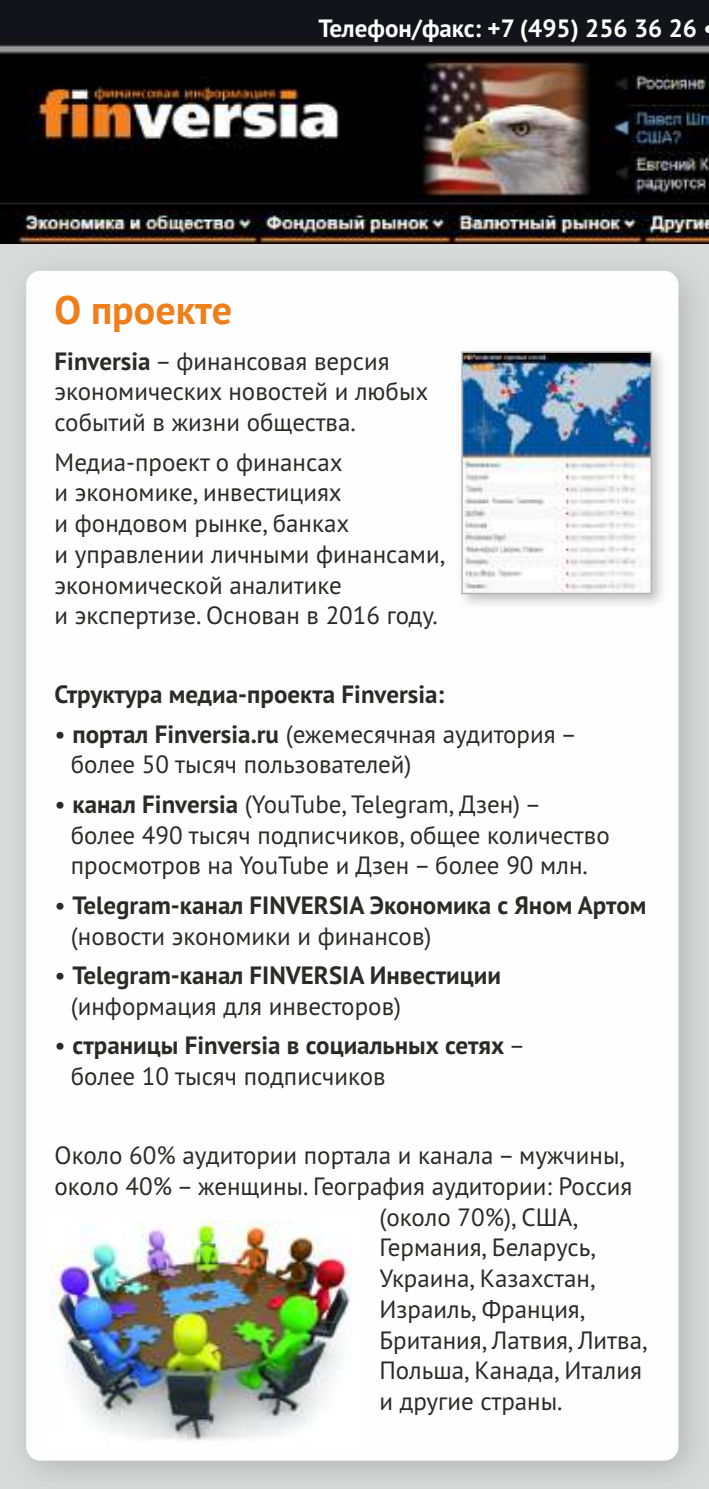
<style>
.page{position:relative;width:709px;height:1489px;background:#fff}
.page>*{position:absolute;margin:0;border:0;box-sizing:border-box;transform-origin:0 0}
.t1{font:700 40px "PT Sans";color:#ef7f1a}
.t2{font:25px/30.8px "PT Sans";color:#2b2a29}
.t3{font:700 25px/30.8px "PT Sans";color:#2b2a29}
.t4{font:700 25px "PT Sans";color:#fefefe}
.s1{font-weight:700}
.s2{font-weight:400}
</style>
<div class="page">
<img style="left:0;top:0;width:709px;height:226px">
<img style="left:0;top:226px;width:709px;height:1262px">
<div style="left:26px;top:271px;width:652px;height:1189px;background:#fefefe;border-radius:14px"></div>
<img style="left:463px;top:353px;width:187px;height:239px">
<div style="left:461px;top:351px;width:191px;height:243px;border:1px solid #b2b3b3"></div>
<img style="left:49px;top:1220px;width:303px;height:221px">
<p class="t4" style="left:318px;top:18px;width:380px">Телефон/факс: +7 (495) 256 36 26</p>
<h1 class="t1" style="left:55px;top:293px;width:179px">О проекте</h1>
<p class="t2" style="left:55px;top:347px;width:375px"><span class="s1">Finversia</span> – финансовая версия экономических новостей и любых событий в жизни общества.</p>
<p class="t2" style="left:55px;top:448px;width:392px">Медиа-проект о финансах<br>и экономике, инвестициях<br>и фондовом рынке, банках<br>и управлении личными финансами, экономической аналитике<br>и экспертизе. Основан в 2016 году.</p>
<p class="t3" style="left:55px;top:681px;width:391px">Структура медиа-проекта Finversia:</p>
<p class="t2" style="left:71px;top:720px;width:507px;text-indent:-16px">• <span class="s1">портал Finversia.ru</span> (ежемесячная аудитория – более 50 тысяч пользователей)</p>
<p class="t2" style="left:71px;top:790px;width:540px;text-indent:-16px">• <span class="s1">канал Finversia</span> (YouTube, Telegram, Дзен) – более 490 тысяч подписчиков, общее количество просмотров на YouTube и Дзен – более 90 млн.</p>
<p class="t3" style="left:71px;top:891px;width:577px;text-indent:-16px"><span class="s2">•</span> Telegram-канал FINVERSIA Экономика с Яном Артом <span class="s2">(новости экономики и финансов)</span></p>
<p class="t3" style="left:71px;top:962px;width:432px;text-indent:-16px"><span class="s2">•</span> Telegram-канал FINVERSIA Инвестиции <span class="s2">(информация для инвесторов)</span></p>
<p class="t3" style="left:71px;top:1032px;width:456px;text-indent:-16px"><span class="s2">•</span> страницы Finversia в социальных сетях <span class="s2">– более 10 тысяч подписчиков</span></p>
<p class="t2" style="left:55px;top:1141px;width:572px">Около 60% аудитории портала и канала – мужчины,</p>
<p class="t2" style="left:55px;top:1172px;width:579px">около 40% – женщины. География аудитории: Россия</p>
<p class="t2" style="left:379px;top:1203px;width:201px">(около 70%), США,</p>
<p class="t2" style="left:379px;top:1234px;width:218px">Германия, Беларусь,</p>
<p class="t2" style="left:379px;top:1264px;width:218px">Украина, Казахстан,</p>
<p class="t2" style="left:379px;top:1295px;width:207px">Израиль, Франция,</p>
<p class="t2" style="left:379px;top:1326px;width:270px">Британия, Латвия, Литва,</p>
<p class="t2" style="left:379px;top:1357px;width:264px">Польша, Канада, Италия</p>
<p class="t2" style="left:379px;top:1387px;width:185px">и другие страны.</p>
</div>
